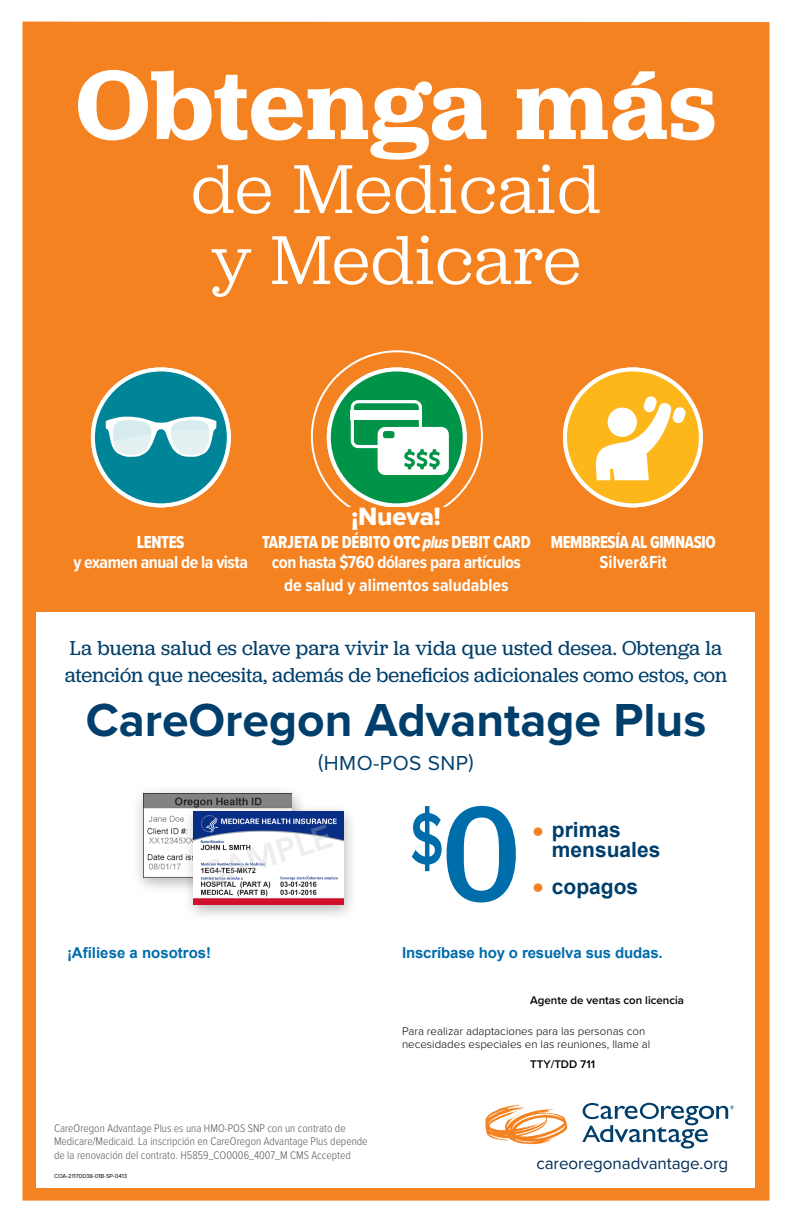
<style>
.page{position:relative;width:792px;height:1224px;background:#fff}
.page>*{position:absolute;margin:0;border:0;box-sizing:border-box;transform-origin:0 0}
.t1{font:600 102px "Jubilat";letter-spacing:.01em;color:#fff}
.t2{font:600 75px "Proxima Nova";color:#006dab;scale:.75 1}
.t3{font:72px/71px "Jubilat";letter-spacing:.02em;color:#fff}
.t4{font:700 48px "Proxima Nova";color:#003e6b}
.t5{font:26px "Proxima Nova Extrabld";letter-spacing:-.01em;color:#fff}
.t6{font:21px/27px "Jubilat";color:#003e6b}
.t7{font:700 21px/20px "Arial";color:#003e6b}
.t8{font:21px "Proxima Nova";letter-spacing:.02em;color:#003e6b}
.t9{font:700 18px/23px "Proxima Nova Cond";letter-spacing:-.025em;color:#fff;text-align:center}
.t10{font:18px "Proxima Nova Cond Extrabld";letter-spacing:-.025em;color:#fff;scale:.9 1}
.t11{font:700 18px "Proxima Nova Cond";color:#fff}
.t12{font:17px "Proxima Nova";letter-spacing:-.005em;color:#002d56}
.t13{font:700 15px "Arial";letter-spacing:-.01em;color:#006dab}
.t14{font:300 11.5px/13.8px "Proxima Nova Cond";color:#58595b}
.t15{font:300 11.5px/13px "Proxima Nova";color:#000}
.t16{font:600 11.5px "Proxima Nova";color:#000}
.t17{font:6px "Proxima Nova";color:#000}
.s1{font-family:"Proxima Nova Cond";font-weight:900}
.s2{font-family:"Proxima Nova Cond Extrabld It"}
.s3{font-family:"Jubilat";font-weight:500;font-size:140px}
.s4{font-size:30px;color:#f58220}
</style>
<div class="page">
<div style="left:22px;top:22px;width:748px;height:1179px;background:#f58220"></div>
<div style="left:36px;top:612px;width:720px;height:576px;background:#fff"></div>
<svg style="left:485px;top:1105px;width:82px;height:39px"></svg>
<svg style="left:582px;top:1103px;width:152px;height:46px"></svg>
<div style="left:132px;top:784px;width:174px;height:111px;background:#000;opacity:.3"></div>
<img style="left:144px;top:793px;width:148px;height:85px">
<div style="left:182px;top:803px;width:176px;height:118px;background:#000;opacity:.3"></div>
<img style="left:194px;top:812px;width:149px;height:92px">
<div style="left:93px;top:369px;width:136px;height:136px;background:#008598;border-radius:50%"></div>
<div style="left:91px;top:367px;width:140px;height:140px;border:4px solid #fff;border-radius:50%"></div>
<svg style="left:106px;top:416px;width:110px;height:41px"></svg>
<div style="left:329px;top:369px;width:136px;height:136px;background:#009448;border-radius:50%"></div>
<div style="left:327px;top:367px;width:140px;height:140px;border:4px solid #fff;border-radius:50%"></div>
<svg style="left:351px;top:400px;width:98px;height:75px"></svg>
<div style="left:565px;top:369px;width:136px;height:136px;background:#fdb71a;border-radius:50%"></div>
<div style="left:563px;top:367px;width:140px;height:140px;border:4px solid #fff;border-radius:50%"></div>
<svg style="left:596px;top:396px;width:90px;height:84px"></svg>
<div style="left:347px;top:507px;width:102px;height:26px;background:#f58220"></div>
<h1 class="t1" style="left:76px;top:40px;width:642px">Obtenga más</h1>
<h3 class="t3" style="left:191px;top:151px;width:411px">de Medicaid y Medicare</h3>
<h3 class="t10" style="left:137px;top:529px;width:54px">LENTES</h3>
<h3 class="t9" style="left:73px;top:550px;width:176px">y examen anual de la vista</h3>
<h3 class="t5" style="left:352px;top:497px;width:91px">¡Nueva!</h3>
<h3 class="t10" style="left:262px;top:529px;width:300px">TARJETA DE DÉBITO <span class="s1">OTC</span> <span class="s2">plus</span> DEBIT CARD</h3>
<h3 class="t9" style="left:272px;top:550px;width:251px">con hasta $760 dólares para artículos de salud y alimentos saludables</h3>
<h3 class="t10" style="left:551px;top:529px;width:185px">MEMBRESÍA AL GIMNASIO</h3>
<h3 class="t11" style="left:600px;top:549px;width:69px">Silver&amp;Fit</h3>
<h3 class="t6" style="left:65px;top:634px;width:664px">La buena salud es clave para vivir la vida que usted desea. Obtenga la atención que necesita, además de beneficios adicionales como estos, con</h3>
<h3 class="t4" style="left:86px;top:684px;width:622px">CareOregon Advantage Plus</h3>
<h3 class="t8" style="left:318px;top:747px;width:157px">(HMO-POS SNP)</h3>
<h3 class="t13" style="left:67px;top:943px;width:146px">¡Afíliese a nosotros!</h3>
<p class="t14" style="left:54px;top:1120px;width:315px">CareOregon Advantage Plus es una HMO-POS SNP con un contrato de<br>Medicare/Medicaid. La inscripción en CareOregon Advantage Plus depende de la renovación del contrato. H5859_CO0006_4007_M CMS Accepted</p>
<p class="t17" style="left:54px;top:1172px;width:75px">COA-21170038-01B-SP-0413</p>
<h2 class="t2" style="left:410px;top:783px;width:147px">$<span class="s3">0</span></h2>
<h3 class="t7" style="left:552px;top:820px;width:110px;text-indent:-19px"><span class="s4">•</span> primas mensuales</h3>
<h3 class="t7" style="left:533px;top:877px;width:107px"><span class="s4">•</span> copagos</h3>
<h3 class="t13" style="left:402px;top:943px;width:262px">Inscríbase hoy o resuelva sus dudas.</h3>
<p class="t16" style="left:530px;top:991px;width:155px">Agente de ventas con licencia</p>
<p class="t15" style="left:402px;top:1024px;width:250px">Para realizar adaptaciones para las personas con necesidades especiales en las reuniones, llame al</p>
<p class="t16" style="left:530px;top:1055px;width:66px">TTY/TDD 711</p>
<h3 class="t12" style="left:536px;top:1151px;width:193px">careoregonadvantage.org</h3>
</div>
